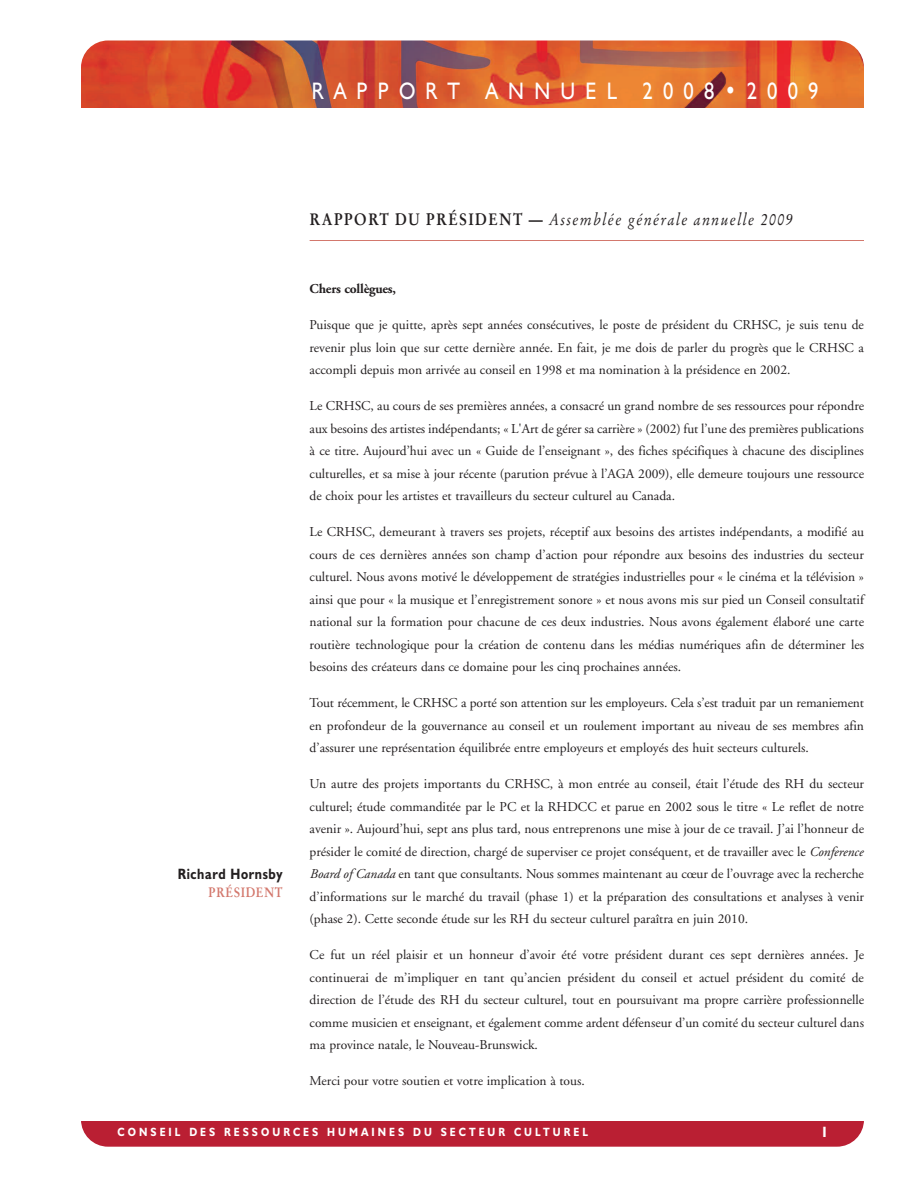
<style>
.page{position:relative;width:918px;height:1188px;background:#fff}
.page>*{position:absolute;margin:0;border:0;box-sizing:border-box;transform-origin:0 0}
.t1{font:24px "Humanist 521 BT";letter-spacing:.5em;color:#fff;scale:.85 1}
.t2{font:italic 16.5px "Stempel Garamond";letter-spacing:.1em;color:#231f20;scale:.85 1}
.t3{font:700 15px "Humanist 521 BT";letter-spacing:.05em;color:#231f20;scale:.85 1}
.t4{font:700 15px "Humanist 521 BT";color:#fff}
.t5{font:13.5px/22.5px "Adobe Garamond";color:#231f20;text-align:justify}
.t6{font:700 13.5px "Adobe Garamond";letter-spacing:-.015em;color:#231f20}
.t7{font:700 13.5px "Stempel Garamond";letter-spacing:.05em;color:#d3786d;scale:.85 1}
.t8{font:700 12px "Humanist 521 BT";letter-spacing:.3em;color:#fff;scale:.85 1}
.s1{font-weight:700;font-style:normal}
.s2{font-style:italic}
</style>
<div class="page">
<div style="left:81px;top:1013px;width:783px;height:134px;background:#ba1f33;border-radius:27px"></div>
<img style="left:81px;top:40px;width:783px;height:122px;border-radius:27px">
<div style="left:0;top:108px;width:918px;height:1012px;background:#fff"></div>
<hr style="left:310px;top:240px;width:554px;height:1px;background:#d3786d">
<h1 class="t1" style="left:312px;top:82px;width:598px">RAPPORT ANNUEL 2008•2009</h1>
<p class="t3" style="left:178px;top:868px;width:125px">Richard Hornsby</p>
<p class="t7" style="left:209px;top:886px;width:89px">PRÉSIDENT</p>
<p class="t2" style="left:310px;top:212px;width:570px"><span class="s1">RAPPORT DU PRÉSIDENT —</span> Assemblée générale annuelle 2009</p>
<p class="t6" style="left:310px;top:284px;width:88px">Chers collègues,</p>
<p class="t5" style="left:310px;top:315px;width:556px">Puisque que je quitte, après sept années consécutives, le poste de président du CRHSC, je suis tenu de revenir plus loin que sur cette dernière année. En fait, je me dois de parler du progrès que le CRHSC a accompli depuis mon arrivée au conseil en 1998 et ma nomination à la présidence en 2002.</p>
<p class="t5" style="left:310px;top:396px;width:556px">Le CRHSC, au cours de ses premières années, a consacré un grand nombre de ses ressources pour répondre aux besoins des artistes indépendants; « L'Art de gérer sa carrière » (2002) fut l’une des premières publications à ce titre. Aujourd’hui avec un « Guide de l’enseignant », des fiches spécifiques à chacune des disciplines culturelles, et sa mise à jour récente (parution prévue à l’AGA 2009), elle demeure toujours une ressource de choix pour les artistes et travailleurs du secteur culturel au Canada.</p>
<p class="t5" style="left:310px;top:522px;width:556px">Le CRHSC, demeurant à travers ses projets, réceptif aux besoins des artistes indépendants, a modifié au cours de ces dernières années son champ d’action pour répondre aux besoins des industries du secteur culturel. Nous avons motivé le développement de stratégies industrielles pour « le cinéma et la télévision » ainsi que pour « la musique et l’enregistrement sonore » et nous avons mis sur pied un Conseil consultatif national sur la formation pour chacune de ces deux industries. Nous avons également élaboré une carte routière technologique pour la création de contenu dans les médias numériques afin de déterminer les besoins des créateurs dans ce domaine pour les cinq prochaines années.</p>
<p class="t5" style="left:310px;top:693px;width:556px">Tout récemment, le CRHSC a porté son attention sur les employeurs. Cela s’est traduit par un remaniement en profondeur de la gouvernance au conseil et un roulement important au niveau de ses membres afin d’assurer une représentation équilibrée entre employeurs et employés des huit secteurs culturels.</p>
<p class="t5" style="left:310px;top:774px;width:556px">Un autre des projets importants du CRHSC, à mon entrée au conseil, était l’étude des RH du secteur culturel; étude commanditée par le PC et la RHDCC et parue en 2002 sous le titre « Le reflet de notre avenir ». Aujourd’hui, sept ans plus tard, nous entreprenons une mise à jour de ce travail. J’ai l’honneur de présider le comité de direction, chargé de superviser ce projet conséquent, et de travailler avec le <span class="s2">Conference Board of Canada</span> en tant que consultants. Nous sommes maintenant au cœur de l’ouvrage avec la recherche d’informations sur le marché du travail (phase 1) et la préparation des consultations et analyses à venir (phase 2). Cette seconde étude sur les RH du secteur culturel paraîtra en juin 2010.</p>
<p class="t5" style="left:310px;top:945px;width:556px">Ce fut un réel plaisir et un honneur d’avoir été votre président durant ces sept dernières années. Je continuerai de m’impliquer en tant qu’ancien président du conseil et actuel président du comité de direction de l’étude des RH du secteur culturel, tout en poursuivant ma propre carrière professionnelle comme musicien et enseignant, et également comme ardent défenseur d’un comité du secteur culturel dans ma province natale, le Nouveau-Brunswick.</p>
<p class="t5" style="left:310px;top:1071px;width:277px">Merci pour votre soutien et votre implication à tous.</p>
<p class="t8" style="left:118px;top:1128px;width:555px">CONSEIL DES RESSOURCES HUMAINES DU SECTEUR CULTUREL</p>
<p class="t4" style="left:821px;top:1126px;width:10px">1</p>
</div>
